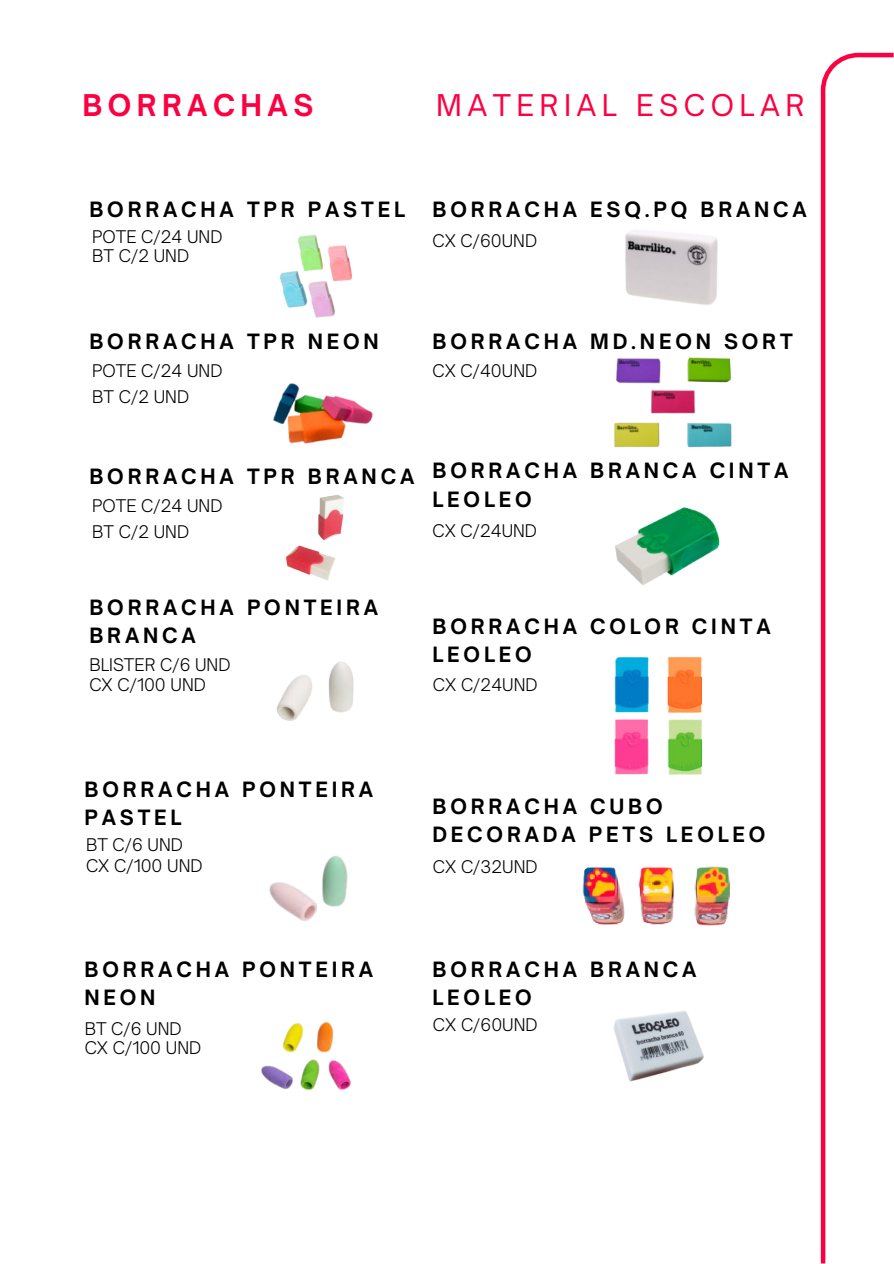
<style>
.page{position:relative;width:894px;height:1264px;background:#fff}
.page>*{position:absolute;margin:0;border:0;box-sizing:border-box;transform-origin:0 0}
.t1{font:28.65px "Open Sauce One";letter-spacing:.19em;color:#fc0042}
.t2{font:700 28.65px "Open Sauce One";letter-spacing:.19em;color:#fc0042}
.t3{font:700 20.25px/28.2px "Open Sauce One";letter-spacing:.19em;color:#000}
.t4{font:300 16.65px "Open Sauce One";color:#000}
</style>
<div class="page">
<svg style="left:820px;top:52px;width:73px;height:1211px"></svg>
<img style="left:279px;top:235px;width:73px;height:83px">
<img style="left:273px;top:383px;width:100px;height:61px">
<img style="left:286px;top:494px;width:58px;height:87px">
<img style="left:276px;top:661px;width:78px;height:60px">
<img style="left:269px;top:855px;width:79px;height:66px">
<img style="left:261px;top:1021px;width:90px;height:69px">
<img style="left:614px;top:1011px;width:90px;height:71px">
<img style="left:625px;top:230px;width:93px;height:75px">
<img style="left:614px;top:357px;width:118px;height:91px">
<img style="left:615px;top:507px;width:105px;height:78px">
<img style="left:614px;top:656px;width:89px;height:119px">
<img style="left:582px;top:866px;width:149px;height:60px">
<h1 class="t2" style="left:82px;top:87px;width:232px">BORRACHAS</h1>
<p class="t1" style="left:436px;top:87px;width:369px">MATERIAL ESCOLAR</p>
<h2 class="t3" style="left:89px;top:195px;width:317px">BORRACHA TPR PASTEL</h2>
<h3 class="t4" style="left:92px;top:226px;width:132px">POTE C/24 UND</h3>
<h3 class="t4" style="left:92px;top:245px;width:98px">BT C/2 UND</h3>
<p class="t3" style="left:432px;top:195px;width:376px">BORRACHA ESQ.PQ BRANCA</p>
<p class="t4" style="left:432px;top:230px;width:106px">CX C/60UND</p>
<p class="t3" style="left:89px;top:327px;width:291px">BORRACHA TPR NEON</p>
<p class="t4" style="left:92px;top:360px;width:132px">POTE C/24 UND</p>
<p class="t4" style="left:92px;top:386px;width:98px">BT C/2 UND</p>
<h3 class="t3" style="left:432px;top:327px;width:362px">BORRACHA MD.NEON SORT</h3>
<h3 class="t4" style="left:432px;top:360px;width:106px">CX C/40UND</h3>
<p class="t3" style="left:89px;top:462px;width:326px">BORRACHA TPR BRANCA</p>
<p class="t4" style="left:92px;top:495px;width:132px">POTE C/24 UND</p>
<h3 class="t4" style="left:92px;top:521px;width:98px">BT C/2 UND</h3>
<p class="t3" style="left:432px;top:456px;width:357px">BORRACHA BRANCA CINTA<br>LEOLEO</p>
<p class="t4" style="left:432px;top:520px;width:106px">CX C/24UND</p>
<h3 class="t3" style="left:89px;top:593px;width:290px">BORRACHA PONTEIRA<br>BRANCA</h3>
<p class="t4" style="left:89px;top:654px;width:143px">BLISTER C/6 UND</p>
<p class="t4" style="left:89px;top:674px;width:118px">CX C/100 UND</p>
<p class="t3" style="left:432px;top:611px;width:340px">BORRACHA COLOR CINTA<br>LEOLEO</p>
<p class="t4" style="left:433px;top:674px;width:106px">CX C/24UND</p>
<p class="t3" style="left:84px;top:775px;width:290px">BORRACHA PONTEIRA<br>PASTEL</p>
<p class="t4" style="left:86px;top:834px;width:98px">BT C/6 UND</p>
<p class="t4" style="left:86px;top:855px;width:118px">CX C/100 UND</p>
<h3 class="t3" style="left:84px;top:955px;width:290px">BORRACHA PONTEIRA<br>NEON</h3>
<h3 class="t4" style="left:85px;top:1018px;width:98px">BT C/6 UND</h3>
<p class="t4" style="left:85px;top:1037px;width:118px">CX C/100 UND</p>
<p class="t3" style="left:432px;top:792px;width:334px">BORRACHA CUBO<br>DECORADA PETS LEOLEO</p>
<h3 class="t4" style="left:433px;top:856px;width:106px">CX C/32UND</h3>
<p class="t3" style="left:432px;top:955px;width:265px">BORRACHA BRANCA<br>LEOLEO</p>
<p class="t4" style="left:433px;top:1014px;width:106px">CX C/60UND</p>
</div>
